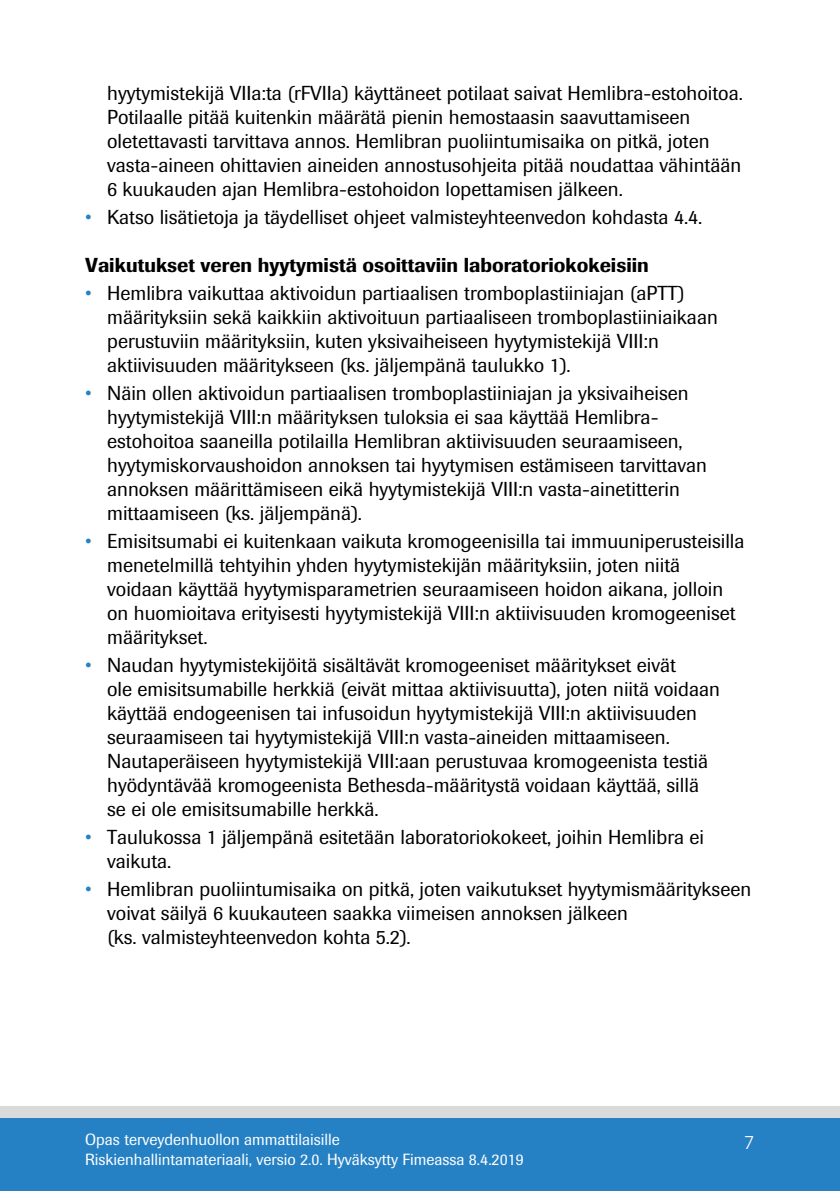
<style>
.page{position:relative;width:840px;height:1191px;background:#fff}
.page>*{position:absolute;margin:0;border:0;box-sizing:border-box;transform-origin:0 0}
.t1{font:20px/24px "Imago";color:#000}
.t2{font:500 20px "Imago";color:#000}
.t3{font:300 20px "Imago";color:#fff}
.t4{font:16px "Imago";color:#fff}
.s1{color:#2581c4}
</style>
<div class="page">
<div style="left:0;top:1116px;width:839px;height:75px;background:#2581c4"></div>
<div style="left:0;top:1106px;width:839px;height:11px;background:#dadada"></div>
<p class="t1" style="left:107px;top:81px;width:637px">hyytymistekijä VIIa:ta (rFVIIa) käyttäneet potilaat saivat Hemlibra-estohoitoa.<br>Potilaalle pitää kuitenkin määrätä pienin hemostaasin saavuttamiseen oletettavasti tarvittava annos. Hemlibran puoliintumisaika on pitkä, joten vasta-aineen ohittavien aineiden annostusohjeita pitää noudattaa vähintään 6 kuukauden ajan Hemlibra-estohoidon lopettamisen jälkeen.</p>
<p class="t1" style="left:85px;top:205px;width:618px"><span class="s1">•</span> Katso lisätietoja ja täydelliset ohjeet valmisteyhteenvedon kohdasta 4.4.</p>
<p class="t2" style="left:85px;top:253px;width:565px">Vaikutukset veren hyytymistä osoittaviin laboratoriokokeisiin</p>
<p class="t1" style="left:107px;top:281px;width:612px;text-indent:-22px"><span class="s1">•</span> Hemlibra vaikuttaa aktivoidun partiaalisen tromboplastiiniajan (aPTT) määrityksiin sekä kaikkiin aktivoituun partiaaliseen tromboplastiiniaikaan perustuviin määrityksiin, kuten yksivaiheiseen hyytymistekijä VIII:n aktiivisuuden määritykseen (ks. jäljempänä taulukko 1).</p>
<p class="t1" style="left:107px;top:381px;width:601px;text-indent:-22px"><span class="s1">•</span> Näin ollen aktivoidun partiaalisen tromboplastiiniajan ja yksivaiheisen hyytymistekijä VIII:n määrityksen tuloksia ei saa käyttää Hemlibra&shy;estohoitoa saaneilla potilailla Hemlibran aktiivisuuden seuraamiseen, hyytymiskorvaushoidon annoksen tai hyytymisen estämiseen tarvittavan annoksen määrittämiseen eikä hyytymistekijä VIII:n vasta-ainetitterin mittaamiseen (ks. jäljempänä).</p>
<p class="t1" style="left:107px;top:529px;width:638px;text-indent:-22px"><span class="s1">•</span> Emisitsumabi ei kuitenkaan vaikuta kromogeenisilla tai immuuniperusteisilla menetelmillä tehtyihin yhden hyytymistekijän määrityksiin, joten niitä voidaan käyttää hyytymisparametrien seuraamiseen hoidon aikana, jolloin on huomioitava erityisesti hyytymistekijä VIII:n aktiivisuuden kromogeeniset määritykset.</p>
<p class="t1" style="left:107px;top:653px;width:614px;text-indent:-22px"><span class="s1">•</span> Naudan hyytymistekijöitä sisältävät kromogeeniset määritykset eivät<br>ole emisitsumabille herkkiä (eivät mittaa aktiivisuutta), joten niitä voidaan käyttää endogeenisen tai infusoidun hyytymistekijä VIII:n aktiivisuuden seuraamiseen tai hyytymistekijä VIII:n vasta-aineiden mittaamiseen.<br>Nautaperäiseen hyytymistekijä VIII:aan perustuvaa kromogeenista testiä hyödyntävää kromogeenista Bethesda-määritystä voidaan käyttää, sillä se ei ole emisitsumabille herkkä.</p>
<p class="t1" style="left:107px;top:825px;width:598px;text-indent:-22px"><span class="s1">•</span> Taulukossa 1 jäljempänä esitetään laboratoriokokeet, joihin Hemlibra ei vaikuta.</p>
<p class="t1" style="left:107px;top:877px;width:645px;text-indent:-22px"><span class="s1">•</span> Hemlibran puoliintumisaika on pitkä, joten vaikutukset hyytymismääritykseen voivat säilyä 6 kuukauteen saakka viimeisen annoksen jälkeen<br>(ks. valmisteyhteenvedon kohta 5.2).</p>
<p class="t4" style="left:85px;top:1130px;width:256px">Opas terveydenhuollon ammattilaisille</p>
<p class="t3" style="left:743px;top:1130px;width:11px">7</p>
<p class="t4" style="left:85px;top:1150px;width:439px">Riskienhallintamateriaali, versio 2.0. Hyväksytty Fimeassa 8.4.2019</p>
</div>
